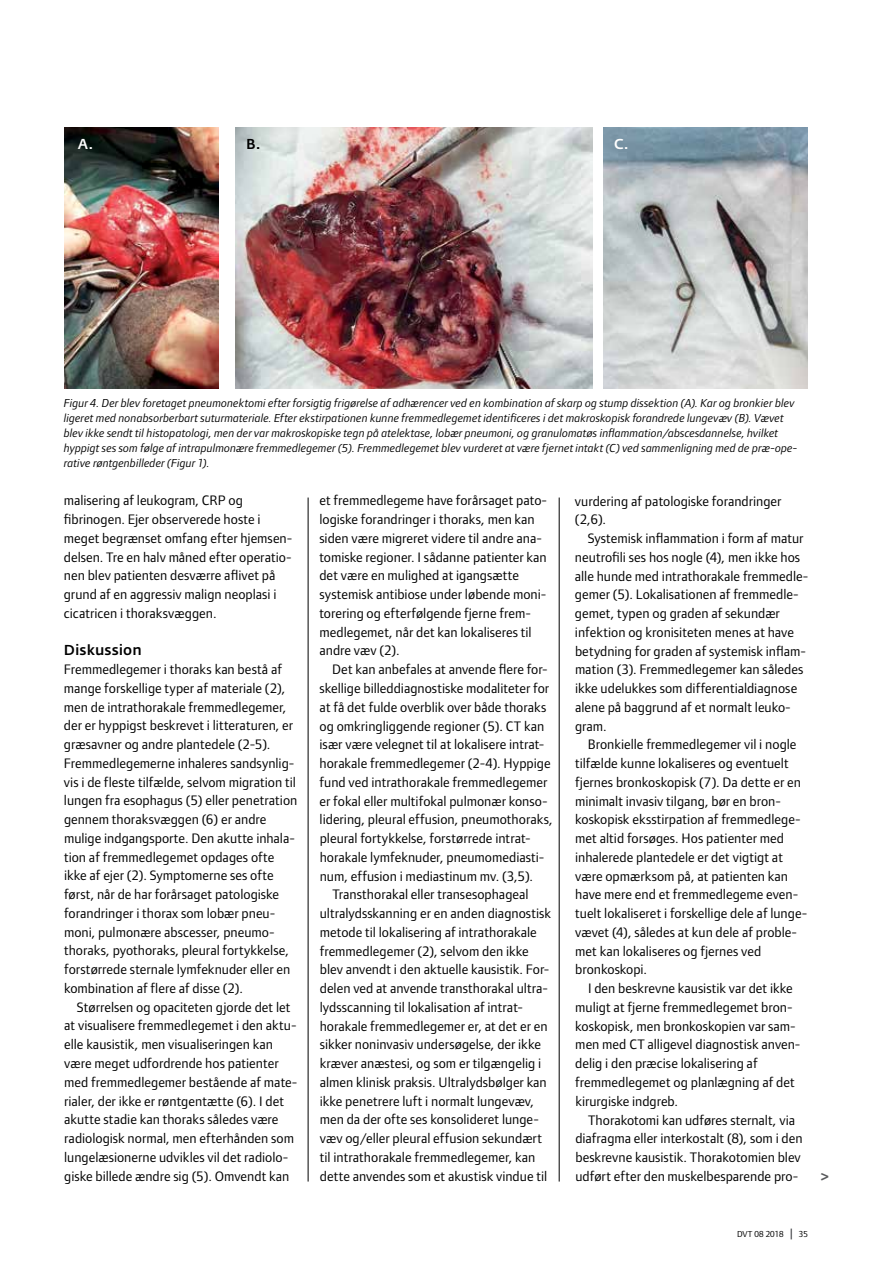
<style>
.page{position:relative;width:893px;height:1263px;background:#fff}
.page>*{position:absolute;margin:0;border:0;box-sizing:border-box;transform-origin:0 0}
.t1{font:15px "Foundry Form Sans Bold OSF";color:#58595b}
.t2{font:14.25px/18.8px "Foundry Form Sans";letter-spacing:.005em;color:#000}
.t3{font:500 14.25px "Fedra Sans Alt";letter-spacing:.005em;color:#000}
.t4{font:500 14.25px "Fedra Sans Alt";color:#fff}
.t5{font:italic 12px/15px "Foundry Form Sans";letter-spacing:.005em;color:#000}
.t6{font:9px "Foundry Form Sans";color:#000}
</style>
<div class="page">
<svg style="left:790px;top:1228px;width:2px;height:11px"></svg>
<img style="left:65px;top:128px;width:153px;height:260px">
<img style="left:235px;top:128px;width:357px;height:260px">
<img style="left:603px;top:128px;width:205px;height:260px">
<hr style="left:308px;top:497px;width:1px;height:684px;background:#000">
<hr style="left:559px;top:497px;width:1px;height:684px;background:#000">
<p class="t4" style="left:78px;top:136px;width:17px">A.</p>
<p class="t3" style="left:246px;top:136px;width:16px">B.</p>
<p class="t4" style="left:614px;top:136px;width:16px">C.</p>
<p class="t5" style="left:64px;top:396px;width:735px">Figur 4. Der blev foretaget pneumonektomi efter forsigtig frigørelse af adhærencer ved en kombination af skarp og stump dissektion (A). Kar og bronkier blev ligeret med nonabsorberbart suturmateriale. Efter ekstirpationen kunne fremmedlegemet identificeres i det makroskopisk forandrede lungevæv (B). Vævet blev ikke sendt til histopatologi, men der var makroskopiske tegn på atelektase, lobær pneumoni, og granulomatøs inflammation/abscesdannelse, hvilket hyppigt ses som følge af intrapulmonære fremmedlegemer (5). Fremmedlegemet blev vurderet at være fjernet intakt (C) ved sammenligning med de præ-ope&shy;rative røntgenbilleder (Figur 1).</p>
<p class="t2" style="left:64px;top:491px;width:230px">malisering af leukogram, CRP og fibrinogen. Ejer observerede hoste i meget begrænset omfang efter hjemsen&shy;delsen. Tre en halv måned efter operatio&shy;nen blev patienten desværre aflivet på grund af en aggressiv malign neoplasi i cicatricen i thoraksvæggen.</p>
<p class="t3" style="left:64px;top:642px;width:79px">Diskussion</p>
<p class="t2" style="left:64px;top:660px;width:235px">Fremmedlegemer i thoraks kan bestå af mange forskellige typer af materiale (2), men de intrathorakale fremmedlegemer, der er hyppigst beskrevet i litteraturen, er græsavner og andre plantedele (2-5).<br>Fremmedlegemerne inhaleres sandsynlig&shy;vis i de fleste tilfælde, selvom migration til lungen fra esophagus (5) eller penetration gennem thoraksvæggen (6) er andre mulige indgangsporte. Den akutte inhala&shy;tion af fremmedlegemet opdages ofte ikke af ejer (2). Symptomerne ses ofte først, når de har forårsaget patologiske forandringer i thorax som lobær pneu&shy;moni, pulmonære abscesser, pneumo&shy;thoraks, pyothoraks, pleural fortykkelse, forstørrede sternale lymfeknuder eller en kombination af flere af disse (2).</p>
<p class="t2" style="left:64px;top:997px;width:235px;text-indent:13px">Størrelsen og opaciteten gjorde det let at visualisere fremmedlegemet i den aktu&shy;elle kausistik, men visualiseringen kan være meget udfordrende hos patienter med fremmedlegemer bestående af mate&shy;rialer, der ikke er røntgentætte (6). I det akutte stadie kan thoraks således være radiologisk normal, men efterhånden som lungelæsionerne udvikles vil det radiolo&shy;giske billede ændre sig (5). Omvendt kan</p>
<p class="t2" style="left:319px;top:491px;width:229px">et fremmedlegeme have forårsaget pato&shy;logiske forandringer i thoraks, men kan siden være migreret videre til andre ana&shy;tomiske regioner. I sådanne patienter kan det være en mulighed at igangsætte systemisk antibiose under løbende moni&shy;torering og efterfølgende fjerne frem&shy;medlegemet, når det kan lokaliseres til andre væv (2).</p>
<p class="t2" style="left:332px;top:660px;width:217px">Det kan anbefales at anvende flere for-</p>
<p class="t2" style="left:319px;top:679px;width:231px">skellige billeddiagnostiske modaliteter for</p>
<p class="t2" style="left:320px;top:697px;width:228px">at få det fulde overblik over både thoraks</p>
<p class="t2" style="left:320px;top:716px;width:226px">og omkringliggende regioner (5). CT kan</p>
<p class="t2" style="left:320px;top:735px;width:226px">især være velegnet til at lokalisere intrat-</p>
<p class="t2" style="left:320px;top:754px;width:233px">horakale fremmedlegemer (2-4). Hyppige</p>
<p class="t2" style="left:320px;top:772px;width:229px">fund ved intrathorakale fremmedlegemer</p>
<p class="t2" style="left:320px;top:791px;width:229px">er fokal eller multifokal pulmonær konso-</p>
<p class="t2" style="left:320px;top:810px;width:235px">lidering, pleural effusion, pneumothoraks,</p>
<p class="t2" style="left:320px;top:829px;width:212px">pleural fortykkelse, forstørrede intrat-</p>
<p class="t2" style="left:320px;top:847px;width:226px">horakale lymfeknuder, pneumomediasti-</p>
<p class="t2" style="left:320px;top:866px;width:215px">num, effusion i mediastinum mv. (3,5).</p>
<p class="t2" style="left:332px;top:885px;width:198px">Transthorakal eller transesophageal</p>
<p class="t2" style="left:320px;top:904px;width:233px">ultralydsskanning er en anden diagnostisk</p>
<p class="t2" style="left:320px;top:922px;width:219px">metode til lokalisering af intrathorakale</p>
<p class="t2" style="left:320px;top:941px;width:211px">fremmedlegemer (2), selvom den ikke</p>
<p class="t2" style="left:320px;top:960px;width:231px">blev anvendt i den aktuelle kausistik. For-</p>
<p class="t2" style="left:320px;top:979px;width:230px">delen ved at anvende transthorakal ultra-</p>
<p class="t2" style="left:320px;top:997px;width:205px">lydsscanning til lokalisation af intrat-</p>
<p class="t2" style="left:320px;top:1016px;width:229px">horakale fremmedlegemer er, at det er en</p>
<p class="t2" style="left:320px;top:1035px;width:223px">sikker noninvasiv undersøgelse, der ikke</p>
<p class="t2" style="left:320px;top:1054px;width:223px">kræver anæstesi, og som er tilgængelig i</p>
<p class="t2" style="left:320px;top:1072px;width:229px">almen klinisk praksis. Ultralydsbølger kan</p>
<p class="t2" style="left:320px;top:1091px;width:216px">ikke penetrere luft i normalt lungevæv,</p>
<p class="t2" style="left:320px;top:1110px;width:221px">men da der ofte ses konsolideret lunge-</p>
<p class="t2" style="left:320px;top:1129px;width:224px">væv og/eller pleural effusion sekundært</p>
<p class="t2" style="left:320px;top:1147px;width:217px">til intrathorakale fremmedlegemer, kan</p>
<p class="t2" style="left:320px;top:1166px;width:229px">dette anvendes som et akustisk vindue til</p>
<p class="t2" style="left:575px;top:491px;width:208px">vurdering af patologiske forandringer (2,6).</p>
<p class="t2" style="left:575px;top:529px;width:235px;text-indent:13px">Systemisk inflammation i form af matur neutrofili ses hos nogle (4), men ikke hos alle hunde med intrathorakale fremmedle&shy;gemer (5). Lokalisationen af fremmedle&shy;gemet, typen og graden af sekundær infektion og kronisiteten menes at have betydning for graden af systemisk inflam&shy;mation (3). Fremmedlegemer kan således ikke udelukkes som differentialdiagnose alene på baggrund af et normalt leuko&shy;gram.</p>
<p class="t2" style="left:575px;top:735px;width:234px;text-indent:13px">Bronkielle fremmedlegemer vil i nogle tilfælde kunne lokaliseres og eventuelt fjernes bronkoskopisk (7). Da dette er en minimalt invasiv tilgang, bør en bron&shy;koskopisk eksstirpation af fremmedlege&shy;met altid forsøges. Hos patienter med inhalerede plantedele er det vigtigt at være opmærksom på, at patienten kan have mere end et fremmedlegeme even&shy;tuelt lokaliseret i forskellige dele af lunge&shy;vævet (4), således at kun dele af proble&shy;met kan lokaliseres og fjernes ved bronkoskopi.</p>
<p class="t2" style="left:575px;top:979px;width:227px;text-indent:13px">I den beskrevne kausistik var det ikke muligt at fjerne fremmedlegemet bron&shy;koskopisk, men bronkoskopien var sam&shy;men med CT alligevel diagnostisk anven&shy;delig i den præcise lokalisering af fremmedlegemet og planlægning af det kirurgiske indgreb.</p>
<p class="t2" style="left:575px;top:1110px;width:229px;text-align:center">Thorakotomi kan udføres sternalt, via diafragma eller interkostalt (8), som i den beskrevne kausistik. Thorakotomien blev udført efter den muskelbesparende pro-</p>
<p class="t1" style="left:821px;top:1168px;width:9px">&gt;</p>
<p class="t6" style="left:737px;top:1229px;width:48px">DVT 08 2018</p>
<p class="t6" style="left:799px;top:1229px;width:11px">35</p>
</div>
